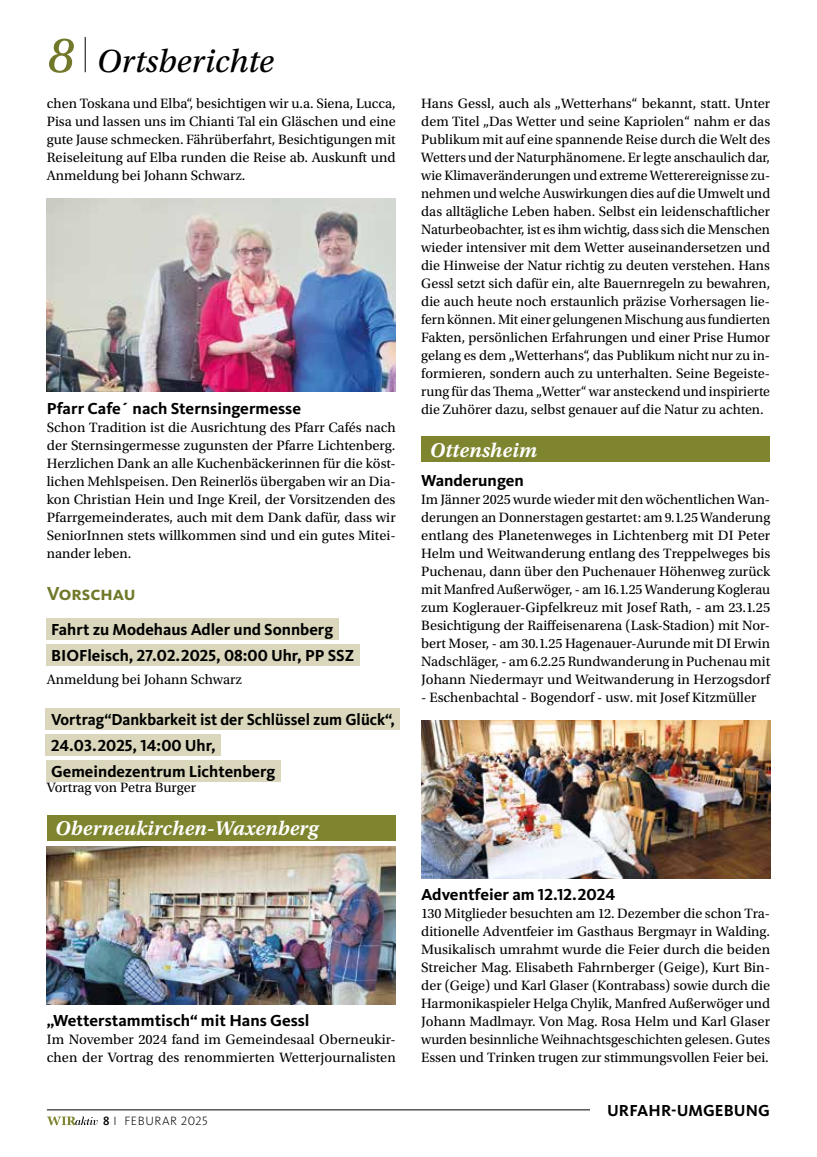
<style>
.page{position:relative;width:817px;height:1157px;background:#fff}
.page>*{position:absolute;margin:0;border:0;box-sizing:border-box;transform-origin:0 0}
.t1{font:33.75px "Utopia Std Capt It";color:#000}
.t2{font:21px "Utopia Std Semibold Capt It";color:#fff}
.t3{font:700 19.5px "Kievit OT";color:#717829}
.t4{font:700 16.5px/26.4px "Kievit OT";color:#000}
.t5{font:700 16.5px/26.4px "Kievit OT";color:#000;scale:.96 1}
.t6{font:14.25px/18px "Utopia Std";color:#000;text-align:justify}
.t7{font:300 12.45px "Kievit OT";letter-spacing:.05em;color:#000}
.s1{font-size:52.65px;color:#717829}
.s2{font-weight:500}
</style>
<div class="page">
<hr style="left:85px;top:37px;width:1px;height:35px;background:#000">
<hr style="left:47px;top:1109px;width:722px;height:1px;background:#000">
<svg style="left:47px;top:1116px;width:51px;height:9px"></svg>
<div style="left:589px;top:1086px;width:181px;height:40px;background:#fff"></div>
<div style="left:46px;top:617px;width:292px;height:22px;background:#dad7bc"></div>
<div style="left:46px;top:644px;width:313px;height:22px;background:#dad7bc"></div>
<div style="left:46px;top:707px;width:354px;height:22px;background:#dad7bc"></div>
<div style="left:46px;top:734px;width:175px;height:21px;background:#dad7bc"></div>
<div style="left:46px;top:760px;width:234px;height:22px;background:#dad7bc"></div>
<div style="left:47px;top:815px;width:348px;height:25px;background:#7e852e"></div>
<img style="left:47px;top:198px;width:348px;height:194px">
<img style="left:47px;top:846px;width:348px;height:158px">
<div style="left:421px;top:437px;width:349px;height:25px;background:#7e852e"></div>
<img style="left:421px;top:720px;width:349px;height:158px">
<h1 class="t1" style="left:47px;top:42px;width:228px"><span class="s1">8</span> Ortsberichte</h1>
<p class="t6" style="left:47px;top:95px;width:350px">chen Toskana und Elba“, besichtigen wir u.a. Siena, Lucca, Pisa und lassen uns im Chianti Tal ein Gläschen und eine gute Jause schmecken. Fährüberfahrt, Besichtigungen mit Reiseleitung auf Elba runden die Reise ab. Auskunft und Anmeldung bei Johann Schwarz.</p>
<p class="t4" style="left:47px;top:395px;width:256px">Pfarr Cafe´ nach Sternsingermesse</p>
<p class="t6" style="left:47px;top:419px;width:350px">Schon Tradition ist die Ausrichtung des Pfarr Cafés nach der Sternsingermesse zugunsten der Pfarre Lichtenberg.<br>Herzlichen Dank an alle Kuchenbäckerinnen für die köst&shy;lichen Mehlspeisen. Den Reinerlös übergaben wir an Dia&shy;kon Christian Hein und Inge Kreil, der Vorsitzenden des Pfarrgemeinderates, auch mit dem Dank dafür, dass wir SeniorInnen stets willkommen sind und ein gutes Mitei&shy;nander leben.</p>
<h3 class="t3" style="left:47px;top:582px;width:90px">Vorschau</h3>
<p class="t4" style="left:51px;top:616px;width:304px">Fahrt zu Modehaus Adler und Sonnberg<br>BIOFleisch, 27.02.2025, 08:00 Uhr, PP SSZ</p>
<p class="t6" style="left:47px;top:671px;width:196px">Anmeldung bei Johann Schwarz</p>
<p class="t5" style="left:51px;top:706px;width:359px">Vortrag“Dankbarkeit ist der Schlüssel zum Glück“,<br>24.03.2025, 14:00 Uhr,<br>Gemeindezentrum Lichtenberg</p>
<p class="t6" style="left:47px;top:779px;width:151px">Vortrag von Petra Burger</p>
<h2 class="t2" style="left:55px;top:816px;width:265px">Oberneukirchen-Waxenberg</h2>
<p class="t4" style="left:47px;top:1007px;width:264px">„Wetterstammtisch“ mit Hans Gessl</p>
<p class="t6" style="left:47px;top:1031px;width:350px">Im November 2024 fand im Gemeindesaal Oberneukir&shy;chen der Vortrag des renommierten Wetterjournalisten</p>
<p class="t7" style="left:103px;top:1114px;width:106px"><span class="s2">8</span> I FEBURAR 2025</p>
<p class="t6" style="left:421px;top:95px;width:350px">Hans Gessl, auch als „Wetterhans“ bekannt, statt. Unter dem Titel „Das Wetter und seine Kapriolen“ nahm er das Publikum mit auf eine spannende Reise durch die Welt des Wetters und der Naturphänomene. Er legte anschaulich dar, wie Klimaveränderungen und extreme Wetterereignisse zu&shy;nehmen und welche Auswirkungen dies auf die Umwelt und das alltägliche Leben haben. Selbst ein leidenschaftlicher Naturbeobachter, ist es ihm wichtig, dass sich die Menschen wieder intensiver mit dem Wetter auseinandersetzen und die Hinweise der Natur richtig zu deuten verstehen. Hans Gessl setzt sich dafür ein, alte Bauernregeln zu bewahren, die auch heute noch erstaunlich präzise Vorhersagen lie&shy;fern können. Mit einer gelungenen Mischung aus fundierten Fakten, persönlichen Erfahrungen und einer Prise Humor gelang es dem „Wetterhans“, das Publikum nicht nur zu in&shy;formieren, sondern auch zu unterhalten. Seine Begeiste&shy;rung für das Thema „Wetter“ war ansteckend und inspirierte die Zuhörer dazu, selbst genauer auf die Natur zu achten.</p>
<h2 class="t2" style="left:429px;top:438px;width:109px">Ottensheim</h2>
<p class="t4" style="left:421px;top:467px;width:104px">Wanderungen</p>
<p class="t6" style="left:421px;top:491px;width:350px">Im Jänner 2025 wurde wieder mit den wöchentlichen Wan&shy;derungen an Donnerstagen gestartet: am 9.1.25 Wanderung entlang des Planetenweges in Lichtenberg mit DI Peter Helm und Weitwanderung entlang des Treppelweges bis Puchenau, dann über den Puchenauer Höhenweg zurück mit Manfred Außerwöger, - am 16.1.25 Wanderung Koglerau zum Koglerauer-Gipfelkreuz mit Josef Rath, - am 23.1.25<br>Besichtigung der Raiffeisenarena (Lask-Stadion) mit Nor&shy;bert Moser, - am 30.1.25 Hagenauer-Aurunde mit DI Erwin Nadschläger, - am 6.2.25 Rundwanderung in Puchenau mit Johann Niedermayr und Weitwanderung in Herzogsdorf</p>
<p class="t6" style="left:421px;top:689px;width:336px">- Eschenbachtal - Bogendorf - usw. mit Josef Kitzmüller</p>
<p class="t4" style="left:421px;top:881px;width:196px">Adventfeier am 12.12.2024</p>
<p class="t6" style="left:421px;top:905px;width:350px">130 Mitglieder besuchten am 12. Dezember die schon Tra&shy;ditionelle Adventfeier im Gasthaus Bergmayr in Walding.<br>Musikalisch umrahmt wurde die Feier durch die beiden Streicher Mag. Elisabeth Fahrnberger (Geige), Kurt Bin&shy;der (Geige) und Karl Glaser (Kontrabass) sowie durch die Harmonikaspieler Helga Chylik, Manfred Außerwöger und Johann Madlmayr. Von Mag. Rosa Helm und Karl Glaser wurden besinnliche Weihnachtsgeschichten gelesen. Gutes Essen und Trinken trugen zur stimmungsvollen Feier bei.</p>
<p class="t4" style="left:607px;top:1097px;width:164px">URFAHR-UMGEBUNG</p>
</div>
